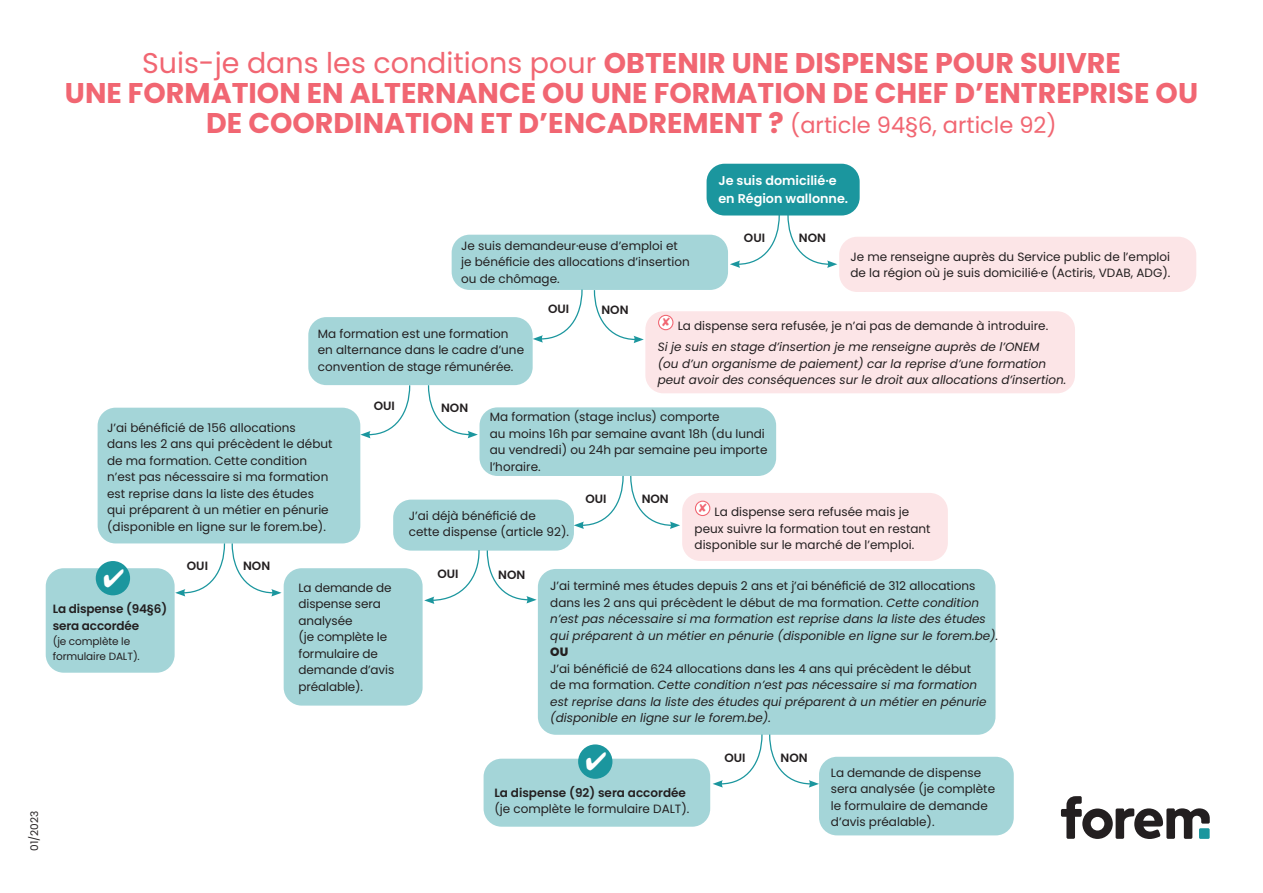
<style>
.page{position:relative;width:1263px;height:893px;background:#fff}
.page>*{position:absolute;margin:0;border:0;box-sizing:border-box;transform-origin:0 0}
.t1{font:700 28.5px/30px "Poppins";color:#f16672;text-align:center}
.t2{font:600 12.75px/18px "Poppins";color:#fff}
.t3{font:12px/16.5px "Poppins";color:#231f20}
.t4{font:italic 12px/16.5px "Poppins";color:#231f20}
.t5{font:600 12px/16.5px "Poppins";color:#231f20}
.t6{font:800 12px "Poppins";color:#231f20}
.t7{font:10.5px/15px "Poppins";letter-spacing:-.01em;color:#231f20}
.s1{font-weight:400}
.s2{font-weight:400;font-size:22.5px}
.s3{font-style:normal}
</style>
<div class="page">
<div style="left:706px;top:164px;width:154px;height:51px;background:#1b969e;border-radius:18px"></div>
<div style="left:452px;top:235px;width:276px;height:55px;background:#a4d5d8;border-radius:18px"></div>
<div style="left:839px;top:237px;width:357px;height:55px;background:#fce5e7;border-radius:18px"></div>
<div style="left:645px;top:311px;width:430px;height:82px;background:#fce5e7;border-radius:18px"></div>
<div style="left:659px;top:315px;width:14px;height:15px;background:#fff;border-radius:50%"></div>
<div style="left:658px;top:315px;width:15px;height:15px;border:1px solid #f16672;border-radius:50%"></div>
<div style="left:98px;top:408px;width:262px;height:135px;background:#a4d5d8;border-radius:18px"></div>
<div style="left:308px;top:317px;width:225px;height:68px;background:#a4d5d8;border-radius:18px"></div>
<svg style="left:730px;top:215px;width:50px;height:53px"></svg>
<svg style="left:787px;top:215px;width:50px;height:53px"></svg>
<svg style="left:593px;top:290px;width:51px;height:53px"></svg>
<svg style="left:360px;top:385px;width:51px;height:53px"></svg>
<svg style="left:533px;top:289px;width:50px;height:54px"></svg>
<div style="left:369px;top:395px;width:30px;height:17px;background:#fff"></div>
<div style="left:544px;top:299px;width:29px;height:16px;background:#fff"></div>
<div style="left:600px;top:300px;width:30px;height:15px;background:#fff"></div>
<svg style="left:427px;top:385px;width:51px;height:53px"></svg>
<div style="left:479px;top:407px;width:297px;height:69px;background:#a4d5d8;border-radius:18px"></div>
<svg style="left:574px;top:476px;width:106px;height:53px"></svg>
<div style="left:581px;top:489px;width:30px;height:15px;background:#fff"></div>
<div style="left:682px;top:493px;width:266px;height:68px;background:#fce5e7;border-radius:18px"></div>
<div style="left:695px;top:501px;width:15px;height:14px;background:#fff;border-radius:50%"></div>
<div style="left:695px;top:501px;width:15px;height:15px;border:1px solid #f16672;border-radius:50%"></div>
<svg style="left:1061px;top:796px;width:149px;height:43px"></svg>
<div style="left:393px;top:500px;width:181px;height:51px;background:#a4d5d8;border-radius:18px"></div>
<svg style="left:424px;top:550px;width:56px;height:54px"></svg>
<svg style="left:486px;top:550px;width:51px;height:53px"></svg>
<div style="left:433px;top:564px;width:30px;height:15px;background:#fff"></div>
<div style="left:538px;top:569px;width:457px;height:166px;background:#a4d5d8;border-radius:18px"></div>
<svg style="left:713px;top:734px;width:106px;height:54px"></svg>
<div style="left:720px;top:748px;width:30px;height:16px;background:#fff"></div>
<div style="left:819px;top:757px;width:195px;height:78px;background:#a4d5d8;border-radius:18px"></div>
<div style="left:484px;top:759px;width:226px;height:68px;background:#a4d5d8;border-radius:18px"></div>
<div style="left:578px;top:744px;width:34px;height:35px;background:#1b969e;border-radius:50%"></div>
<svg style="left:175px;top:543px;width:107px;height:53px"></svg>
<div style="left:183px;top:556px;width:29px;height:16px;background:#fff"></div>
<div style="left:46px;top:568px;width:129px;height:105px;background:#a4d5d8;border-radius:18px"></div>
<div style="left:96px;top:561px;width:34px;height:34px;background:#1b969e;border-radius:50%"></div>
<div style="left:284px;top:568px;width:139px;height:138px;background:#a4d5d8;border-radius:18px"></div>
<p class="t7" style="left:27px;top:851px;width:41px;rotate:-90deg">01/2023</p>
<h1 class="t1" style="left:65px;top:48px;width:1135px"><span class="s1">Suis-je dans les conditions pour</span> OBTENIR UNE DISPENSE POUR SUIVRE<br>UNE FORMATION EN ALTERNANCE OU UNE FORMATION DE CHEF D’ENTREPRISE OU<br>DE COORDINATION ET D’ENCADREMENT ? <span class="s2">(article 94§6, article 92)</span></h1>
<p class="t2" style="left:718px;top:172px;width:131px">Je suis domicilié·e en Région wallonne.</p>
<p class="t3" style="left:461px;top:237px;width:230px">Je suis demandeur·euse d’emploi et je bénéficie des allocations d’insertion ou de chômage.</p>
<p class="t3" style="left:850px;top:248px;width:321px">Je me renseigne auprès du Service public de l’emploi de la région où je suis domicilié·e (Actiris, VDAB, ADG).</p>
<p class="t4" style="left:658px;top:316px;width:392px;line-height:20.7px;text-indent:4px"><sup>✘</sup> <span class="s3">La dispense sera refusée, je n’ai pas de demande à introduire.<br></span>Si je suis en stage d’insertion je me renseigne auprès de l’ONEM</p>
<p class="t4" style="left:658px;top:355px;width:410px">(ou d’un organisme de paiement) car la reprise d’une formation peut avoir des conséquences sur le droit aux allocations d’insertion.</p>
<p class="t3" style="left:107px;top:419px;width:227px">J’ai bénéficié de 156 allocations<br>dans les 2 ans qui précèdent le début de ma formation. Cette condition n’est pas nécessaire si ma formation est reprise dans la liste des études qui préparent à un métier en pénurie (disponible en ligne sur le forem.be).</p>
<p class="t5" style="left:744px;top:229px;width:23px">OUI</p>
<p class="t5" style="left:799px;top:229px;width:29px">NON</p>
<p class="t5" style="left:548px;top:301px;width:23px">OUI</p>
<p class="t5" style="left:601px;top:301px;width:29px">NON</p>
<p class="t3" style="left:318px;top:325px;width:208px">Ma formation est une formation en alternance dans le cadre d’une convention de stage rémunérée.</p>
<p class="t5" style="left:374px;top:397px;width:23px">OUI</p>
<p class="t5" style="left:441px;top:400px;width:29px">NON</p>
<p class="t3" style="left:490px;top:409px;width:279px">Ma formation (stage inclus) comporte<br>au moins 16h par semaine avant 18h (du lundi au vendredi) ou 24h par semaine peu importe l’horaire.</p>
<p class="t5" style="left:585px;top:490px;width:23px">OUI</p>
<p class="t5" style="left:642px;top:490px;width:29px">NON</p>
<p class="t3" style="left:695px;top:504px;width:237px;text-indent:4px"><sup>✘</sup> La dispense sera refusée mais je peux suivre la formation tout en restant disponible sur le marché de l’emploi.</p>
<p class="t3" style="left:409px;top:508px;width:162px">J’ai déjà bénéficié de cette dispense (article 92).</p>
<p class="t5" style="left:437px;top:565px;width:23px">OUI</p>
<p class="t5" style="left:498px;top:567px;width:29px">NON</p>
<p class="t4" style="left:550px;top:578px;width:450px"><span class="s3">J’ai terminé mes études depuis 2 ans et j’ai bénéficié de 312 allocations dans les 2 ans qui précèdent le début de ma formation.</span> Cette condition n’est pas nécessaire si ma formation est reprise dans la liste des études qui préparent à un métier en pénurie (disponible en ligne sur le forem.be).</p>
<p class="t6" style="left:550px;top:645px;width:19px">OU</p>
<p class="t4" style="left:550px;top:660px;width:438px"><span class="s3">J’ai bénéficié de 624 allocations dans les 4 ans qui précèdent le début de ma formation.</span> Cette condition n’est pas nécessaire si ma formation est reprise dans la liste des études qui préparent à un métier en pénurie (disponible en ligne sur le forem.be).</p>
<p class="t5" style="left:724px;top:750px;width:23px">OUI</p>
<p class="t5" style="left:781px;top:750px;width:29px">NON</p>
<p class="t3" style="left:831px;top:764px;width:166px">La demande de dispense sera analysée (je complète le formulaire de demande d’avis préalable).</p>
<p class="t5" style="left:187px;top:558px;width:23px">OUI</p>
<p class="t5" style="left:243px;top:558px;width:29px">NON</p>
<p class="t3" style="left:299px;top:579px;width:97px">La demande de dispense sera analysée<br>(je complète le formulaire de demande d’avis préalable).</p>
<p class="t5" style="left:53px;top:601px;width:116px">La dispense (94§6) sera accordée</p>
<p class="t7" style="left:53px;top:634px;width:89px">(je complète le formulaire DALT).</p>
<p class="t5" style="left:494px;top:784px;width:193px">La dispense (92) sera accordée</p>
<p class="t3" style="left:494px;top:801px;width:196px">(je complète le formulaire DALT).</p>
</div>
